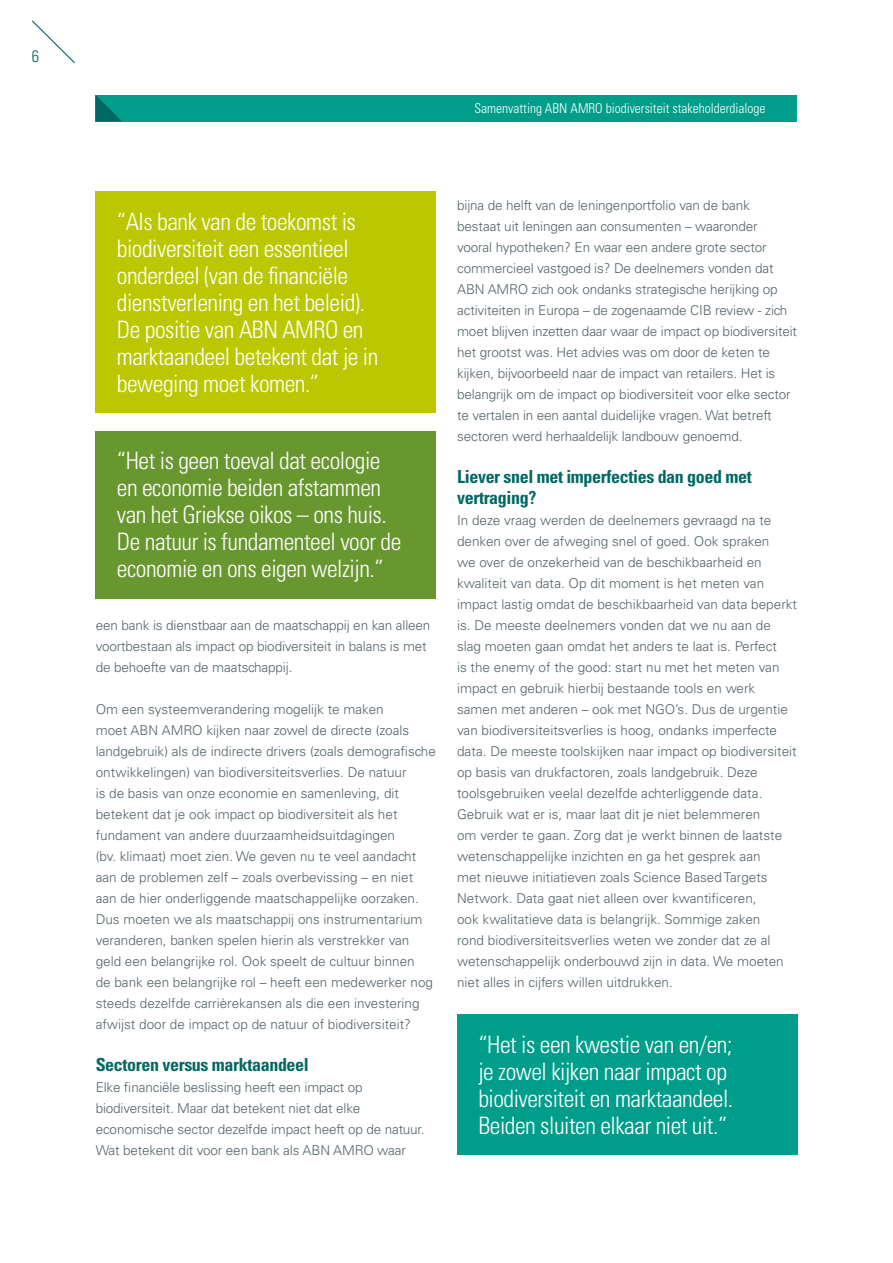
<style>
.page{position:relative;width:893px;height:1263px;background:#fff}
.page>*{position:absolute;margin:0;border:0;box-sizing:border-box;transform-origin:0 0}
.A4_kopje_c18{font:300 condensed 24px/27px "Univers LT Std";letter-spacing:-.02em;color:#fff}
.A4_tussenkopje_c12{font:700 condensed 18px/21px "Univers LT Std";letter-spacing:-.02em;color:#006963}
.t1{font:300 condensed 16.5px "Univers LT Std";color:#006963}
.A4_brood{font:300 13.5px/21px "Univers LT Std";color:#546269}
.A4_kopje_c18-2{font:300 condensed 13.5px "Univers LT Std";color:#fff}
</style>
<div class="page">
<div style="left:96px;top:95px;width:701px;height:27px;background:#009d8b"></div>
<svg style="left:96px;top:95px;width:26px;height:27px"></svg>
<svg style="left:32px;top:20px;width:43px;height:44px"></svg>
<div style="left:96px;top:191px;width:340px;height:222px;background:#bbc801"></div>
<div style="left:96px;top:431px;width:340px;height:167px;background:#69972f"></div>
<div style="left:457px;top:1014px;width:340px;height:141px;background:#009d8b"></div>
<p class="t1" style="left:32px;top:47px;width:9px">6</p>
<p class="A4_kopje_c18-2" style="left:474px;top:100px;width:292px">Samenvatting ABN AMRO biodiversiteit stakeholderdialoge</p>
<p class="A4_kopje_c18" style="left:117px;top:208px;width:263px">“Als bank van de toekomst is biodiversiteit een essentieel onderdeel (van de financiële dienstverlening en het beleid).<br>De positie van ABN AMRO en marktaandeel betekent dat je in beweging moet komen.”</p>
<p class="A4_kopje_c18" style="left:117px;top:447px;width:286px">“Het is geen toeval dat ecologie en economie beiden afstammen van het Griekse oikos – ons huis.<br>De natuur is fundamenteel voor de economie en ons eigen welzijn.”</p>
<p class="A4_brood" style="left:96px;top:615px;width:336px">een bank is dienstbaar aan de maatschappij en kan alleen voortbestaan als impact op biodiversiteit in balans is met de behoefte van de maatschappij.</p>
<p class="A4_brood" style="left:96px;top:699px;width:342px">Om een systeemverandering mogelijk te maken<br>moet ABN AMRO kijken naar zowel de directe (zoals landgebruik) als de indirecte drivers (zoals demografische ontwikkelingen) van biodiversiteitsverlies. De natuur<br>is de basis van onze economie en samenleving, dit betekent dat je ook impact op biodiversiteit als het fundament van andere duurzaamheidsuitdagingen<br>(bv. klimaat) moet zien. We geven nu te veel aandacht aan de problemen zelf – zoals overbevissing – en niet aan de hier onderliggende maatschappelijke oorzaken.<br>Dus moeten we als maatschappij ons instrumentarium veranderen, banken spelen hierin als verstrekker van geld een belangrijke rol. Ook speelt de cultuur binnen<br>de bank een belangrijke rol – heeft een medewerker nog steeds dezelfde carrièrekansen als die een investering afwijst door de impact op de natuur of biodiversiteit?</p>
<p class="A4_tussenkopje_c12" style="left:96px;top:1054px;width:215px">Sectoren versus marktaandeel</p>
<p class="A4_brood" style="left:96px;top:1077px;width:330px">Elke financiële beslissing heeft een impact op biodiversiteit. Maar dat betekent niet dat elke economische sector dezelfde impact heeft op de natuur.<br>Wat betekent dit voor een bank als ABN AMRO waar</p>
<p class="A4_brood" style="left:457px;top:195px;width:341px">bijna de helft van de leningenportfolio van de bank<br>bestaat uit leningen aan consumenten – waaronder<br>vooral hypotheken? En waar een andere grote sector commercieel vastgoed is? De deelnemers vonden dat ABN AMRO zich ook ondanks strategische herijking op activiteiten in Europa – de zogenaamde CIB review - zich moet blijven inzetten daar waar de impact op biodiversiteit het grootst was. Het advies was om door de keten te kijken, bijvoorbeeld naar de impact van retailers. Het is belangrijk om de impact op biodiversiteit voor elke sector te vertalen in een aantal duidelijke vragen. Wat betreft sectoren werd herhaaldelijk landbouw genoemd.</p>
<p class="A4_tussenkopje_c12" style="left:457px;top:466px;width:296px">Liever snel met imperfecties dan goed met vertraging?</p>
<p class="A4_brood" style="left:457px;top:510px;width:341px">In deze vraag werden de deelnemers gevraagd na te denken over de afweging snel of goed. Ook spraken<br>we over de onzekerheid van de beschikbaarheid en kwaliteit van data. Op dit moment is het meten van impact lastig omdat de beschikbaarheid van data beperkt is. De meeste deelnemers vonden dat we nu aan de slag moeten gaan omdat het anders te laat is. Perfect<br>is the enemy of the good: start nu met het meten van impact en gebruik hierbij bestaande tools en werk samen met anderen – ook met NGO’s. Dus de urgentie van biodiversiteitsverlies is hoog, ondanks imperfecte data. De meeste toolskijken naar impact op biodiversiteit op basis van drukfactoren, zoals landgebruik. Deze toolsgebruiken veelal dezelfde achterliggende data.<br>Gebruik wat er is, maar laat dit je niet belemmeren<br>om verder te gaan. Zorg dat je werkt binnen de laatste wetenschappelijke inzichten en ga het gesprek aan<br>met nieuwe initiatieven zoals Science Based Targets Network. Data gaat niet alleen over kwantificeren,<br>ook kwalitatieve data is belangrijk. Sommige zaken<br>rond biodiversiteitsverlies weten we zonder dat ze al wetenschappelijk onderbouwd zijn in data. We moeten niet alles in cijfers willen uitdrukken.</p>
<p class="A4_kopje_c18" style="left:478px;top:1031px;width:256px">“Het is een kwestie van en/en; je zowel kijken naar impact op biodiversiteit en marktaandeel.<br>Beiden sluiten elkaar niet uit.”</p>
</div>
